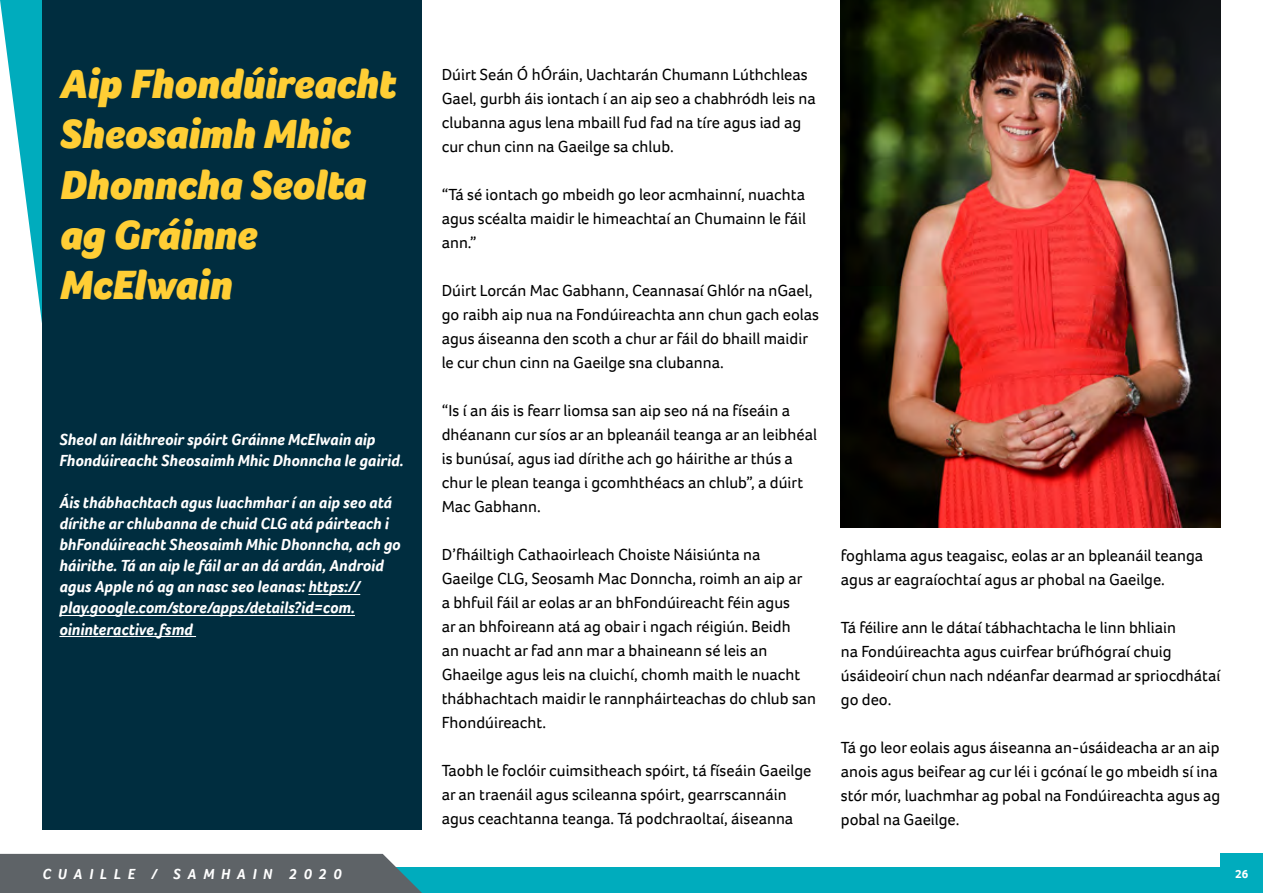
<style>
.page{position:relative;width:1263px;height:893px;background:#fff}
.page>*{position:absolute;margin:0;border:0;box-sizing:border-box;transform-origin:0 0}
.t1{font:italic 900 42px/50.4px "Foco";color:#ffce35}
.t2{font:16.5px/24px "Foco";color:#000}
.t3{font:italic 700 16.5px/21px "Foco";color:#fff}
.t4{font:italic 700 15px "Foco";letter-spacing:.45em;color:#fff}
.t5{font:700 12px "Foco";color:#fff}
</style>
<div class="page">
<svg style="left:0;top:0;width:43px;height:327px"></svg>
<div style="left:390px;top:867px;width:873px;height:26px;background:#00acbd"></div>
<div style="left:0;top:854px;width:422px;height:39px;background:#5e6367"></div>
<div style="left:1220px;top:854px;width:43px;height:39px;background:#00acbd"></div>
<div style="left:43px;top:0;width:379px;height:829px;background:#002d3f"></div>
<hr style="left:308px;top:594px;width:52px;height:1px;background:#fff">
<hr style="left:59px;top:615px;width:296px;height:1px;background:#fff">
<hr style="left:59px;top:636px;width:137px;height:1px;background:#fff">
<img style="left:841px;top:0;width:379px;height:527px">
<h1 class="t1" style="left:60px;top:58px;width:337px">Aip Fhondúireacht<br>Sheosaimh Mhic<br>Dhonncha Seolta ag Gráinne<br>McElwain</h1>
<p class="t3" style="left:59px;top:429px;width:346px">Sheol an láithreoir spóirt Gráinne McElwain aip<br>Fhondúireacht Sheosaimh Mhic Dhonncha le gairid.</p>
<p class="t3" style="left:59px;top:492px;width:343px">Áis thábhachtach agus luachmhar í an aip seo atá dírithe ar chlubanna de chuid CLG atá páirteach i bhFondúireacht Sheosaimh Mhic Dhonncha, ach go háirithe. Tá an aip le fáil ar an dá ardán, Android agus Apple nó ag an nasc seo leanas: https:// play.google.com/store/apps/details?id=com. oininteractive.fsmd</p>
<p class="t2" style="left:442px;top:62px;width:375px">Dúirt Seán Ó hÓráin, Uachtarán Chumann Lúthchleas Gael, gurbh áis iontach í an aip seo a chabhródh leis na clubanna agus lena mbaill fud fad na tíre agus iad ag cur chun cinn na Gaeilge sa chlub.</p>
<p class="t2" style="left:442px;top:182px;width:366px;text-align:justify">“Tá sé iontach go mbeidh go leor acmhainní, nuachta agus scéalta maidir le himeachtaí an Chumainn le fáil ann.”</p>
<p class="t2" style="left:442px;top:278px;width:379px">Dúirt Lorcán Mac Gabhann, Ceannasaí Ghlór na nGael, go raibh aip nua na Fondúireachta ann chun gach eolas agus áiseanna den scoth a chur ar fáil do bhaill maidir le cur chun cinn na Gaeilge sna clubanna.</p>
<p class="t2" style="left:442px;top:398px;width:377px">“Is í an áis is fearr liomsa san aip seo ná na físeáin a dhéanann cur síos ar an bpleanáil teanga ar an leibhéal is bunúsaí, agus iad dírithe ach go háirithe ar thús a chur le plean teanga i gcomhthéacs an chlub”, a dúirt Mac Gabhann.</p>
<p class="t2" style="left:442px;top:542px;width:376px">D’fháiltigh Cathaoirleach Choiste Náisiúnta na Gaeilge CLG, Seosamh Mac Donncha, roimh an aip ar<br>a bhfuil fáil ar eolas ar an bhFondúireacht féin agus<br>ar an bhfoireann atá ag obair i ngach réigiún. Beidh<br>an nuacht ar fad ann mar a bhaineann sé leis an Ghaeilge agus leis na cluichí, chomh maith le nuacht thábhachtach maidir le rannpháirteachas do chlub san Fhondúireacht.</p>
<p class="t2" style="left:442px;top:758px;width:371px">Taobh le foclóir cuimsitheach spóirt, tá físeáin Gaeilge ar an traenáil agus scileanna spóirt, gearrscannáin agus ceachtanna teanga. Tá podchraoltaí, áiseanna</p>
<p class="t2" style="left:841px;top:543px;width:364px">foghlama agus teagaisc, eolas ar an bpleanáil teanga agus ar eagraíochtaí agus ar phobal na Gaeilge.</p>
<p class="t2" style="left:841px;top:615px;width:381px">Tá féilire ann le dátaí tábhachtacha le linn bhliain<br>na Fondúireachta agus cuirfear brúfhógraí chuig úsáideoirí chun nach ndéanfar dearmad ar spriocdhátaí go deo.</p>
<p class="t2" style="left:841px;top:735px;width:381px">Tá go leor eolais agus áiseanna an-úsáideacha ar an aip anois agus beifear ag cur léi i gcónaí le go mbeidh sí ina stór mór, luachmhar ag pobal na Fondúireachta agus ag pobal na Gaeilge.</p>
<p class="t4" style="left:43px;top:864px;width:301px">CUAILLE / SAMHAIN 2020</p>
<p class="t5" style="left:1235px;top:866px;width:15px">26</p>
</div>
